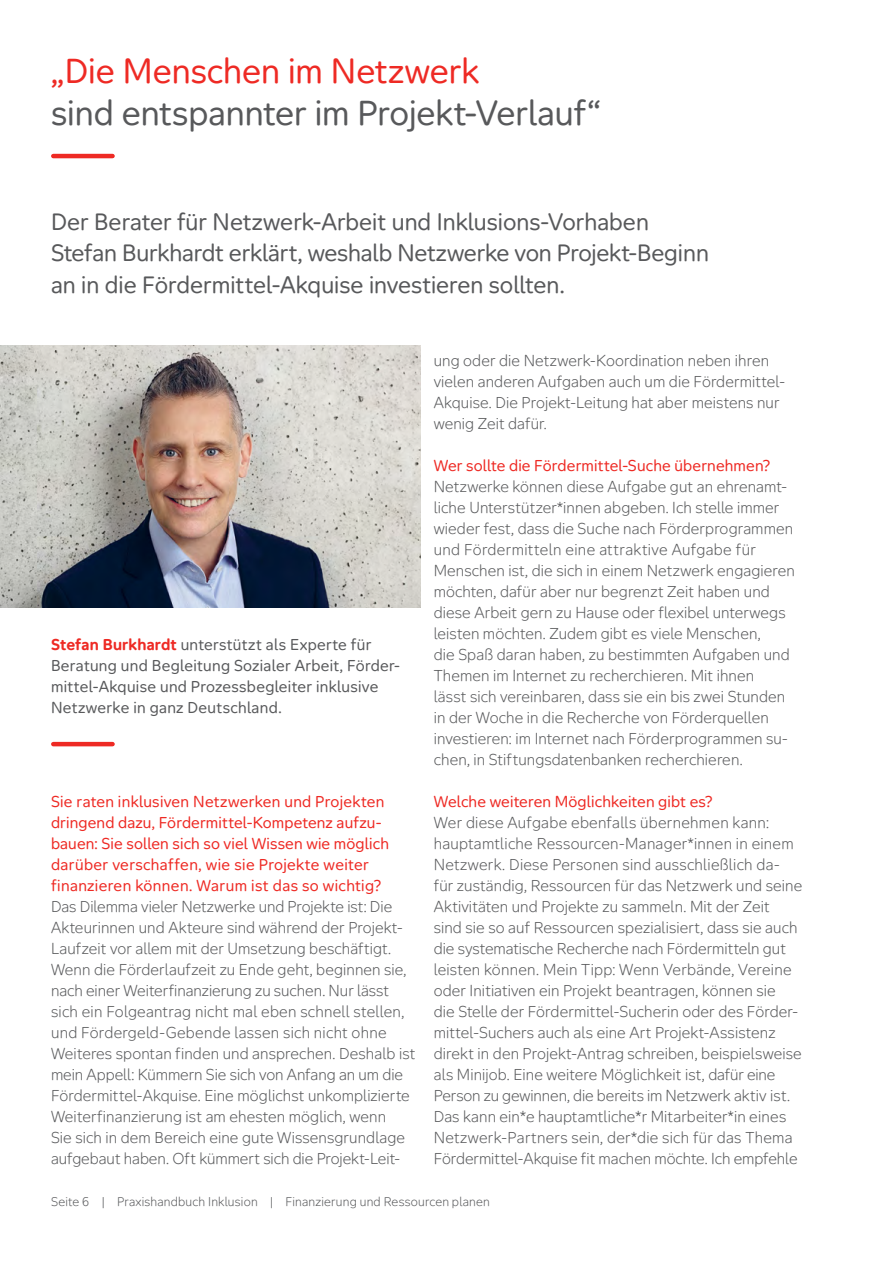
<style>
.page{position:relative;width:893px;height:1263px;background:#fff}
.page>*{position:absolute;margin:0;border:0;box-sizing:border-box;transform-origin:0 0}
.t1{font:33px "Aktion Mensch";color:#58595b}
.t2{font:33px "Aktion Mensch";color:#ee2a24}
.t3{font:22.5px/31.5px "Aktion Mensch";color:#58595b}
.t4{font:300 15px/21px "Aktion Mensch";letter-spacing:.005em;color:#58595b}
.t5{font:15px/21px "Aktion Mensch";letter-spacing:.01em;color:#ee2a24}
.t6{font:15px/21px "Aktion Mensch";letter-spacing:.02em;color:#58595b}
.t7{font:300 12px "Aktion Mensch";letter-spacing:.015em;color:#58595b}
.s1{font-weight:700;color:#ee2a24}
</style>
<div class="page">
<img style="left:0;top:345px;width:421px;height:263px">
<hr style="left:53px;top:154px;width:60px;height:4px;background:#ee2a24">
<hr style="left:53px;top:742px;width:60px;height:4px;background:#ee2a24">
<h1 class="t2" style="left:51px;top:46px;width:430px">„Die Menschen im Netzwerk</h1>
<h1 class="t1" style="left:51px;top:88px;width:551px">sind entspannter im Projekt-Verlauf“</h1>
<h2 class="t3" style="left:51px;top:205px;width:659px">Der Berater für Netzwerk-Arbeit und Inklusions-Vorhaben<br>Stefan Burkhardt erklärt, weshalb Netzwerke von Projekt-Beginn an in die Fördermittel-Akquise investieren sollten.</h2>
<p class="t4" style="left:434px;top:350px;width:353px">ung oder die Netzwerk-Koordination neben ihren vielen anderen Aufgaben auch um die Fördermittel-Akquise. Die Projekt-Leitung hat aber meistens nur wenig Zeit dafür.</p>
<p class="t5" style="left:434px;top:454px;width:338px">Wer sollte die Fördermittel-Suche übernehmen?</p>
<p class="t4" style="left:434px;top:476px;width:363px">Netzwerke können diese Aufgabe gut an ehrenamt&shy;liche Unterstützer*innen abgeben. Ich stelle immer wieder fest, dass die Suche nach Förderprogrammen und Fördermitteln eine attraktive Aufgabe für Menschen ist, die sich in einem Netzwerk engagieren möchten, dafür aber nur begrenzt Zeit haben und diese Arbeit gern zu Hause oder flexibel unterwegs leisten möchten. Zudem gibt es viele Menschen,<br>die Spaß daran haben, zu bestimmten Aufgaben und Themen im Internet zu recherchieren. Mit ihnen<br>lässt sich vereinbaren, dass sie ein bis zwei Stunden in der Woche in die Recherche von Förderquellen investieren: im Internet nach Förderprogrammen su&shy;chen, in Stiftungsdatenbanken recherchieren.</p>
<p class="t5" style="left:434px;top:790px;width:280px">Welche weiteren Möglichkeiten gibt es?</p>
<p class="t4" style="left:434px;top:812px;width:370px">Wer diese Aufgabe ebenfalls übernehmen kann: hauptamtliche Ressourcen-Manager*innen in einem Netzwerk. Diese Personen sind ausschließlich da&shy;für zuständig, Ressourcen für das Netzwerk und seine Aktivitäten und Projekte zu sammeln. Mit der Zeit<br>sind sie so auf Ressourcen spezialisiert, dass sie auch die systematische Recherche nach Fördermitteln gut leisten können. Mein Tipp: Wenn Verbände, Vereine oder Initiativen ein Projekt beantragen, können sie<br>die Stelle der Fördermittel-Sucherin oder des Förder&shy;mittel-Suchers auch als eine Art Projekt-Assistenz direkt in den Projekt-Antrag schreiben, beispielsweise als Minijob. Eine weitere Möglichkeit ist, dafür eine Person zu gewinnen, die bereits im Netzwerk aktiv ist.<br>Das kann ein*e hauptamtliche*r Mitarbeiter*in eines Netzwerk-Partners sein, der*die sich für das Thema Fördermittel-Akquise fit machen möchte. Ich empfehle</p>
<p class="t7" style="left:51px;top:1194px;width:440px">Seite 6 | Praxishandbuch Inklusion | Finanzierung und Ressourcen planen</p>
<p class="t6" style="left:51px;top:633px;width:351px"><span class="s1">Stefan Burkhardt</span> unterstützt als Experte für Beratung und Begleitung Sozialer Arbeit, Förder&shy;mittel-Akquise und Prozessbegleiter inklusive Netzwerke in ganz Deutschland.</p>
<p class="t5" style="left:51px;top:790px;width:339px">Sie raten inklusiven Netzwerken und Projekten dringend dazu, Fördermittel-Kompetenz aufzu&shy;bauen: Sie sollen sich so viel Wissen wie möglich darüber verschaffen, wie sie Projekte weiter finanzieren können. Warum ist das so wichtig?</p>
<p class="t4" style="left:51px;top:896px;width:366px">Das Dilemma vieler Netzwerke und Projekte ist: Die Akteurinnen und Akteure sind während der Projekt-Laufzeit vor allem mit der Umsetzung beschäftigt.<br>Wenn die Förderlaufzeit zu Ende geht, beginnen sie, nach einer Weiterfinanzierung zu suchen. Nur lässt sich ein Folgeantrag nicht mal eben schnell stellen, und Fördergeld-Gebende lassen sich nicht ohne Weiteres spontan finden und ansprechen. Deshalb ist mein Appell: Kümmern Sie sich von Anfang an um die Fördermittel-Akquise. Eine möglichst unkomplizierte Weiterfinanzierung ist am ehesten möglich, wenn<br>Sie sich in dem Bereich eine gute Wissensgrundlage aufgebaut haben. Oft kümmert sich die Projekt-Leit-</p>
</div>
